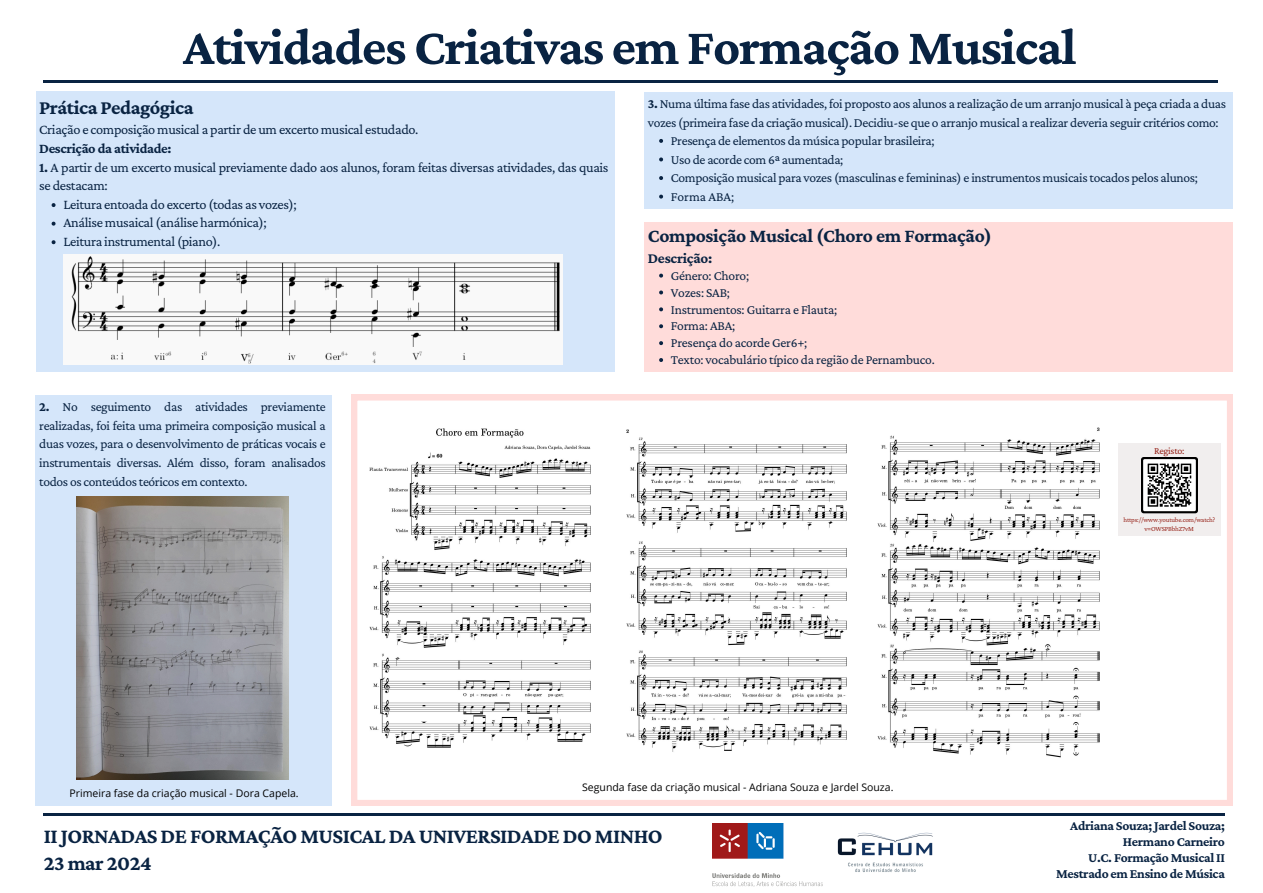
<style>
.page{position:relative;width:1263px;height:893px;background:#fff}
.page>*{position:absolute;margin:0;border:0;box-sizing:border-box;transform-origin:0 0}
.t1{font:700 52.5px "Crimson Pro";letter-spacing:-.025em;color:#092342}
.t2{font:700 21.38px/27.6px "Crimson Pro";letter-spacing:-.025em;color:#092342}
.t3{font:700 20.25px "Crimson Pro";letter-spacing:-.025em;color:#092342}
.t4{font:700 19.5px "Crimson Pro";letter-spacing:-.015em;color:#092342}
.t5{font:700 15px "Crimson Pro";letter-spacing:-.015em;color:#092342}
.t6{font:14.25px/18.6px "Crimson Pro";letter-spacing:-.025em;color:#092342}
.t7{font:13.5px/18.6px "Crimson Pro";letter-spacing:-.025em;color:#092342}
.t8{font:700 13.5px/15.8px "Crimson Pro";letter-spacing:-.025em;color:#092342;text-align:right}
.t9{font:13.5px "Crimson Pro";color:#092342}
.t10{font:10.5px "Open Sans";color:#000}
.t11{font:10.12px "Crimson Pro";letter-spacing:-.025em;color:#962118}
.t12{font:6.98px/9px "Crimson Pro";letter-spacing:-.025em;color:#962118;text-align:center}
.s1{font-weight:700}
</style>
<div class="page">
<hr style="left:44px;top:80px;width:1174px;height:2px;background:#092342">
<div style="left:644px;top:92px;width:588px;height:116px;background:#d5e6fa"></div>
<svg style="left:352px;top:395px;width:880px;height:410px"></svg>
<img style="left:859px;top:409px;width:259px;height:367px">
<img style="left:833px;top:815px;width:105px;height:57px">
<hr style="left:44px;top:813px;width:1181px;height:2px;background:#092342">
<img style="left:713px;top:823px;width:109px;height:63px">
<div style="left:36px;top:92px;width:579px;height:280px;background:#d5e6fa"></div>
<div style="left:36px;top:395px;width:296px;height:410px;background:#d5e6fa"></div>
<img style="left:77px;top:497px;width:211px;height:282px">
<div style="left:644px;top:222px;width:588px;height:150px;background:#ffdcda"></div>
<svg style="left:52px;top:203px;width:4px;height:4px"></svg>
<svg style="left:52px;top:222px;width:4px;height:4px"></svg>
<svg style="left:52px;top:240px;width:4px;height:4px"></svg>
<img style="left:64px;top:254px;width:499px;height:110px">
<div style="left:1118px;top:443px;width:103px;height:93px;background:#f1eeee"></div>
<img style="left:1141px;top:457px;width:56px;height:56px">
<svg style="left:659px;top:274px;width:4px;height:3px"></svg>
<svg style="left:659px;top:290px;width:4px;height:4px"></svg>
<svg style="left:659px;top:307px;width:4px;height:4px"></svg>
<svg style="left:659px;top:324px;width:4px;height:4px"></svg>
<svg style="left:659px;top:341px;width:4px;height:4px"></svg>
<svg style="left:659px;top:358px;width:4px;height:4px"></svg>
<svg style="left:659px;top:139px;width:4px;height:4px"></svg>
<svg style="left:659px;top:157px;width:4px;height:4px"></svg>
<svg style="left:659px;top:176px;width:4px;height:4px"></svg>
<svg style="left:659px;top:195px;width:4px;height:4px"></svg>
<p class="t1" style="left:183px;top:17px;width:895px">Atividades Criativas em Formação Musical</p>
<h4 class="t3" style="left:39px;top:96px;width:156px">Prática Pedagógica</h4>
<h4 class="t6" style="left:39px;top:120px;width:381px">Criação e composição musical a partir de um excerto musical estudado.<br><span class="s1">Descrição da atividade:</span></h4>
<h4 class="t6" style="left:39px;top:157px;width:571px"><span class="s1">1.</span> A partir de um excerto musical previamente dado aos alunos, foram feitas diversas atividades, das quais se destacam:</h4>
<p class="t6" style="left:63px;top:195px;width:235px">Leitura entoada do excerto (todas as vozes);</p>
<p class="t6" style="left:63px;top:213px;width:205px">Análise musaical (análise harmónica);</p>
<p class="t6" style="left:63px;top:232px;width:158px">Leitura instrumental (piano).</p>
<h2 class="t7" style="left:39px;top:397px;width:288px;text-align:justify"><span class="s1">2.</span> No seguimento das atividades previamente realizadas, foi feita uma primeira composição musical a duas vozes, para o desenvolvimento de práticas vocais e instrumentais diversas. Além disso, foram analisados todos os conteúdos teóricos em contexto.</h2>
<p class="t7" style="left:648px;top:94px;width:580px"><span class="s1">3.</span> Numa última fase das atividades, foi proposto aos alunos a realização de um arranjo musical à peça criada a duas vozes (primeira fase da criação musical). Decidiu-se que o arranjo musical a realizar deveria seguir critérios como:</p>
<p class="t7" style="left:671px;top:131px;width:265px">Presença de elementos da música popular brasileira;</p>
<p class="t7" style="left:671px;top:150px;width:174px">Uso de acorde com 6ª aumentada;</p>
<h3 class="t7" style="left:671px;top:168px;width:528px">Composição musical para vozes (masculinas e femininas) e instrumentos musicais tocados pelos alunos;</h3>
<p class="t9" style="left:671px;top:189px;width:65px">Forma ABA;</p>
<p class="t4" style="left:648px;top:225px;width:346px">Composição Musical (Choro em Formação)</p>
<p class="t5" style="left:648px;top:249px;width:66px">Descrição:</p>
<p class="t7" style="left:671px;top:266px;width:80px">Género: Choro;</p>
<h4 class="t7" style="left:671px;top:283px;width:61px">Vozes: SAB;</h4>
<p class="t7" style="left:671px;top:300px;width:168px">Instrumentos: Guitarra e Flauta;</p>
<h6 class="t7" style="left:671px;top:316px;width:66px">Forma: ABA;</h6>
<p class="t7" style="left:671px;top:333px;width:138px">Presença do acorde Ger6+;</p>
<p class="t7" style="left:671px;top:350px;width:265px">Texto: vocabulário típico da região de Pernambuco.</p>
<h2 class="t11" style="left:1154px;top:444px;width:32px">Registo:</h2>
<p class="t12" style="left:1123px;top:515px;width:93px">https://www.youtube.com/watch? v=OWSPBbhZ7vM</p>
<h6 class="t10" style="left:69px;top:786px;width:231px">Primeira fase da criação musical - Dora Capela.</h6>
<h5 class="t10" style="left:582px;top:779px;width:313px">Segunda fase da criação musical - Adriana Souza e Jardel Souza.</h5>
<p class="t2" style="left:44px;top:821px;width:620px">II JORNADAS DE FORMAÇÃO MUSICAL DA UNIVERSIDADE DO MINHO<br>23 mar 2024</p>
<p class="t8" style="left:1056px;top:817px;width:170px">Adriana Souza; Jardel Souza;<br>Hermano Carneiro<br>U.C. Formação Musical II<br>Mestrado em Ensino de Música</p>
</div>
